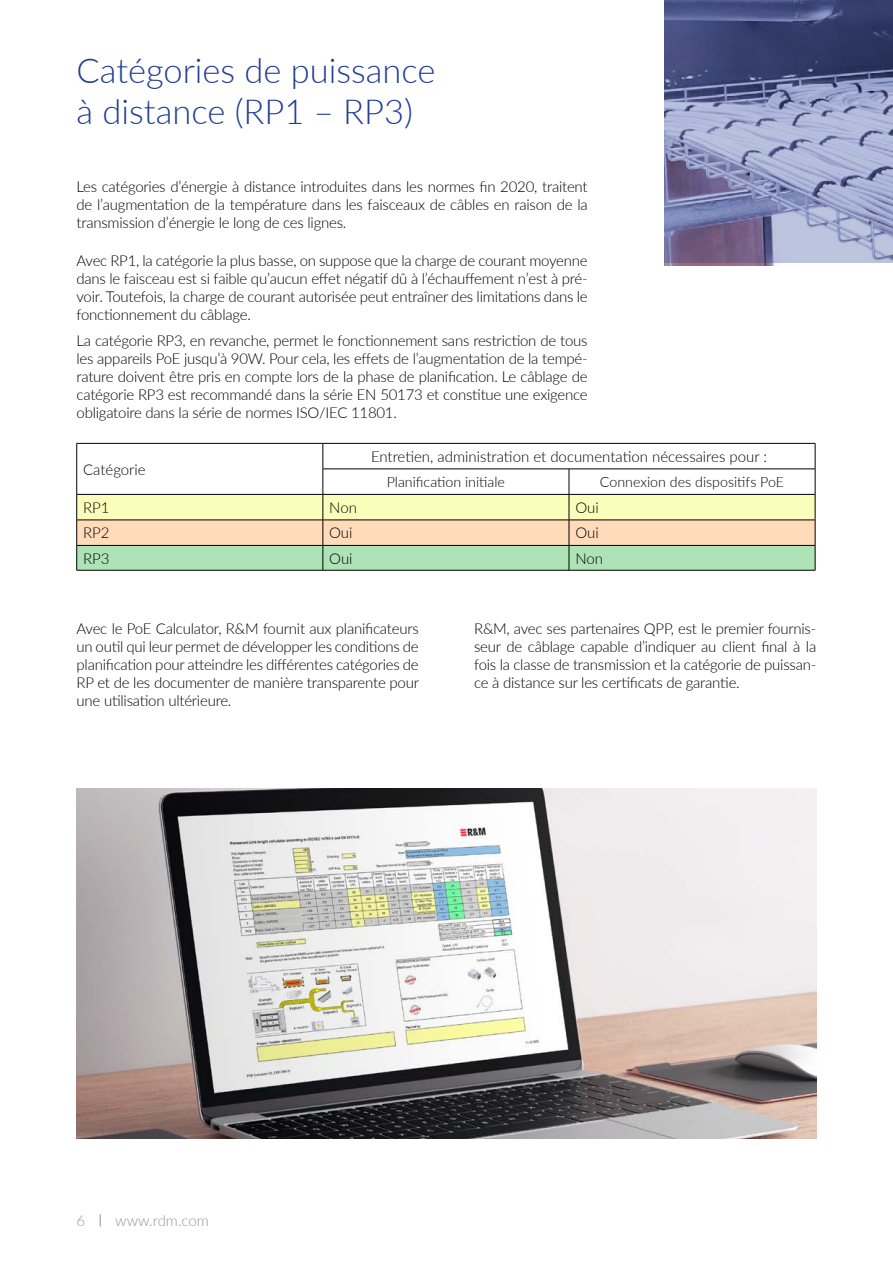
<style>
.page{position:relative;width:893px;height:1263px;background:#fff}
.page>*{position:absolute;margin:0;border:0;box-sizing:border-box;transform-origin:0 0}
.t1{font:300 34.5px/41.4px "Lato";color:#213d93}
.t2{font:300 15px/18px "Lato";letter-spacing:-.015em;color:#000;text-align:justify}
.t3{font:300 15px "Lato";color:#939598}
.t4{font:300 14.25px "Lato";color:#000}
</style>
<div class="page">
<svg style="left:100px;top:1214px;width:1px;height:12px"></svg>
<svg style="left:76px;top:443px;width:740px;height:127px"></svg>
<hr style="left:77px;top:570px;width:246px;height:1px;background:#000">
<hr style="left:323px;top:570px;width:246px;height:1px;background:#000">
<hr style="left:569px;top:570px;width:246px;height:1px;background:#000">
<img style="left:77px;top:789px;width:739px;height:349px">
<svg style="left:664px;top:0;width:229px;height:263px;background:#787ea6"></svg>
<h1 class="t1" style="left:77px;top:49px;width:361px">Catégories de puissance à distance (RP1 – RP3)</h1>
<p class="t2" style="left:77px;top:177px;width:513px">Les catégories dʼénergie à distance introduites dans les normes fin 2020, traitent de lʼaugmentation de la température dans les faisceaux de câbles en raison de la transmission dʼénergie le long de ces lignes.</p>
<p class="t2" style="left:77px;top:251px;width:513px">Avec RP1, la catégorie la plus basse, on suppose que la charge de courant moyenne dans le faisceau est si faible quʼaucun effet négatif dû à lʼéchauffement nʼest à pré&shy;voir. Toutefois, la charge de courant autorisée peut entraîner des limitations dans le fonctionnement du câblage.</p>
<p class="t2" style="left:77px;top:331px;width:513px">La catégorie RP3, en revanche, permet le fonctionnement sans restriction de tous les appareils PoE jusquʼà 90W. Pour cela, les effets de lʼaugmentation de la tempé&shy;rature doivent être pris en compte lors de la phase de planification. Le câblage de catégorie RP3 est recommandé dans la série EN 50173 et constitue une exigence obligatoire dans la série de normes ISO/IEC 11801.</p>
<p class="t2" style="left:83px;top:460px;width:64px">Catégorie</p>
<p class="t2" style="left:371px;top:447px;width:397px">Entretien, administration et documentation nécessaires pour :</p>
<p class="t4" style="left:387px;top:472px;width:120px">Planification initiale</p>
<p class="t4" style="left:600px;top:472px;width:186px">Connexion des dispositifs PoE</p>
<p class="t2" style="left:83px;top:498px;width:28px">RP1</p>
<p class="t2" style="left:329px;top:498px;width:29px">Non</p>
<p class="t2" style="left:575px;top:498px;width:25px">Oui</p>
<p class="t2" style="left:83px;top:523px;width:28px">RP2</p>
<p class="t2" style="left:329px;top:523px;width:25px">Oui</p>
<p class="t2" style="left:575px;top:523px;width:25px">Oui</p>
<p class="t2" style="left:83px;top:549px;width:28px">RP3</p>
<p class="t2" style="left:329px;top:549px;width:25px">Oui</p>
<p class="t2" style="left:575px;top:549px;width:29px">Non</p>
<p class="t2" style="left:77px;top:619px;width:344px">Avec le PoE Calculator, R&amp;M fournit aux planificateurs un outil qui leur permet de développer les conditions de planification pour atteindre les différentes catégories de RP et de les documenter de manière transparente pour une utilisation ultérieure.</p>
<p class="t2" style="left:474px;top:619px;width:344px">R&amp;M, avec ses partenaires QPP, est le premier fournis&shy;seur de câblage capable dʼindiquer au client final à la fois la classe de transmission et la catégorie de puissan&shy;ce à distance sur les certificats de garantie.</p>
<p class="t3" style="left:77px;top:1210px;width:10px">6</p>
<p class="t3" style="left:115px;top:1210px;width:95px">www.rdm.com</p>
</div>
